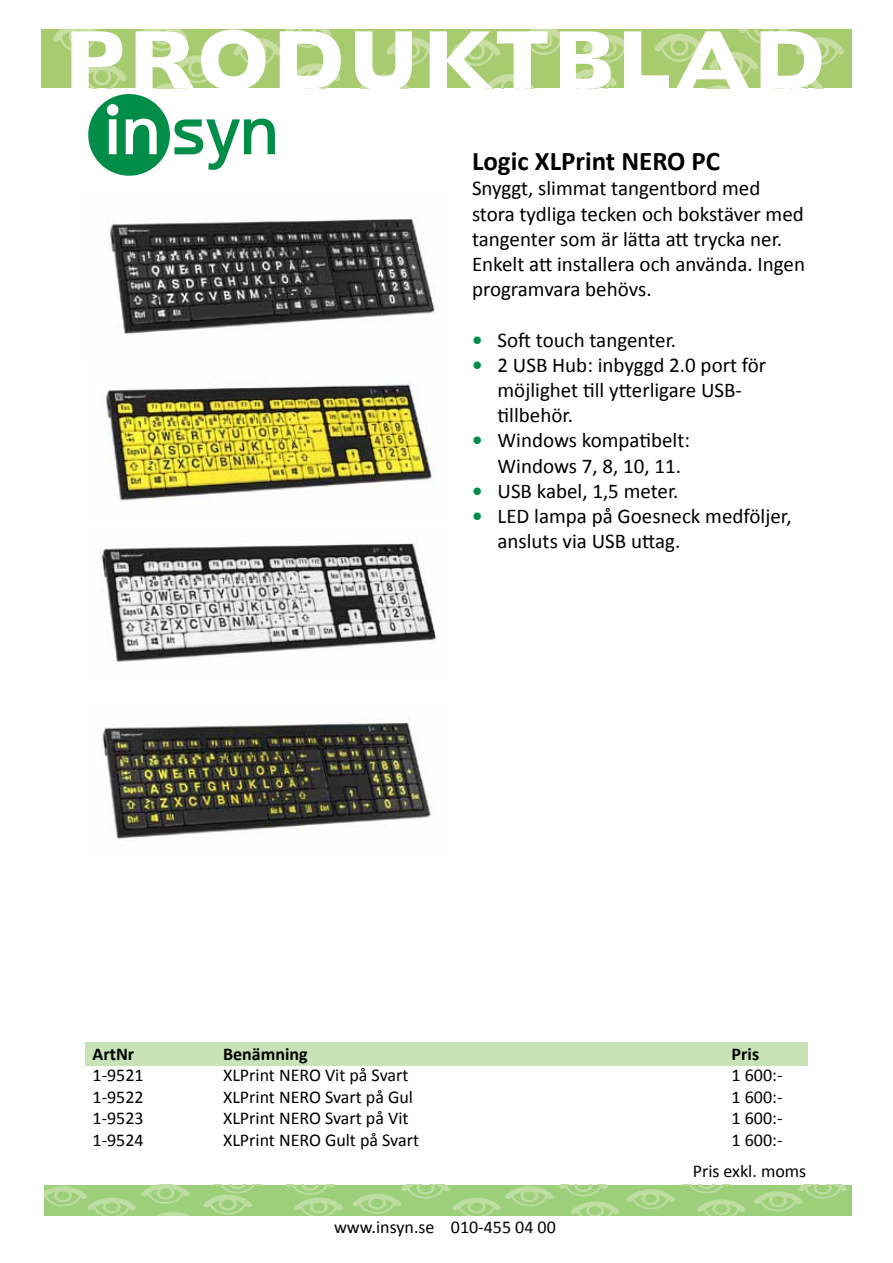
<style>
.page{position:relative;width:893px;height:1263px;background:#fff}
.page>*{position:absolute;margin:0;border:0;box-sizing:border-box;transform-origin:0 0}
.t1{font:700 27px "Calibri";color:#000}
.t2{font:21px/25.2px "Calibri";color:#000}
.t3{font:18px "Calibri";color:#000}
.t4{font:700 18px "Calibri";color:#000}
.s1{font-weight:700;color:#008d48}
</style>
<div class="page">
<div style="left:41px;top:30px;width:810px;height:58px;background:#a7cb6f"></div>
<svg style="left:53px;top:30px;width:74px;height:58px"></svg>
<svg style="left:136px;top:30px;width:205px;height:58px"></svg>
<svg style="left:355px;top:30px;width:490px;height:58px"></svg>
<div style="left:44px;top:1185px;width:807px;height:30px;background:#9ccf7a"></div>
<svg style="left:286px;top:1185px;width:57px;height:30px"></svg>
<svg style="left:353px;top:1185px;width:267px;height:30px"></svg>
<svg style="left:683px;top:1185px;width:47px;height:8px"></svg>
<svg style="left:626px;top:1189px;width:49px;height:20px"></svg>
<svg style="left:697px;top:1199px;width:49px;height:16px"></svg>
<svg style="left:754px;top:1185px;width:93px;height:26px"></svg>
<svg style="left:44px;top:1185px;width:217px;height:30px"></svg>
<svg style="left:88px;top:94px;width:187px;height:82px"></svg>
<div style="left:85px;top:1042px;width:723px;height:23px;background:#c9e3b7"></div>
<img style="left:99px;top:540px;width:338px;height:122px">
<img style="left:103px;top:380px;width:333px;height:121px">
<img style="left:108px;top:219px;width:328px;height:116px">
<img style="left:102px;top:716px;width:333px;height:123px">
<p class="t1" style="left:472px;top:144px;width:250px">Logic XLPrint NERO PC</p>
<p class="t2" style="left:472px;top:175px;width:334px">Snyggt, slimmat tangentbord med stora tydliga tecken och bokstäver med tangenter som är lätta att trycka ner.<br>Enkelt att installera och använda. Ingen programvara behövs.</p>
<p class="t2" style="left:472px;top:326px;width:206px"><span class="s1">•</span> Soft touch tangenter.</p>
<p class="t2" style="left:497px;top:351px;width:270px;text-indent:-26px"><span class="s1">•</span> 2 USB Hub: inbyggd 2.0 port för möjlighet till ytterligare USB&shy;tillbehör.</p>
<p class="t2" style="left:497px;top:427px;width:194px;text-indent:-26px"><span class="s1">•</span> Windows kompatibelt:<br>Windows 7, 8, 10, 11.</p>
<p class="t2" style="left:472px;top:477px;width:208px"><span class="s1">•</span> USB kabel, 1,5 meter.</p>
<p class="t2" style="left:497px;top:502px;width:296px;text-indent:-26px"><span class="s1">•</span> LED lampa på Goesneck medföljer, ansluts via USB uttag.</p>
<p class="t4" style="left:93px;top:1042px;width:43px">ArtNr</p>
<p class="t4" style="left:223px;top:1042px;width:86px">Benämning</p>
<p class="t4" style="left:732px;top:1042px;width:29px">Pris</p>
<p class="t3" style="left:93px;top:1064px;width:53px">1-9521</p>
<p class="t3" style="left:223px;top:1064px;width:187px">XLPrint NERO Vit på Svart</p>
<p class="t3" style="left:732px;top:1064px;width:52px">1 600:-</p>
<p class="t3" style="left:93px;top:1086px;width:53px">1-9522</p>
<p class="t3" style="left:223px;top:1086px;width:191px">XLPrint NERO Svart på Gul</p>
<p class="t3" style="left:732px;top:1086px;width:52px">1 600:-</p>
<p class="t3" style="left:93px;top:1107px;width:53px">1-9523</p>
<p class="t3" style="left:223px;top:1107px;width:187px">XLPrint NERO Svart på Vit</p>
<p class="t3" style="left:732px;top:1107px;width:52px">1 600:-</p>
<p class="t3" style="left:93px;top:1129px;width:53px">1-9524</p>
<p class="t3" style="left:223px;top:1129px;width:198px">XLPrint NERO Gult på Svart</p>
<p class="t3" style="left:732px;top:1129px;width:52px">1 600:-</p>
<p class="t3" style="left:334px;top:1216px;width:223px">www.insyn.se 010-455 04 00</p>
<p class="t3" style="left:693px;top:1159px;width:115px">Pris exkl. moms</p>
</div>
